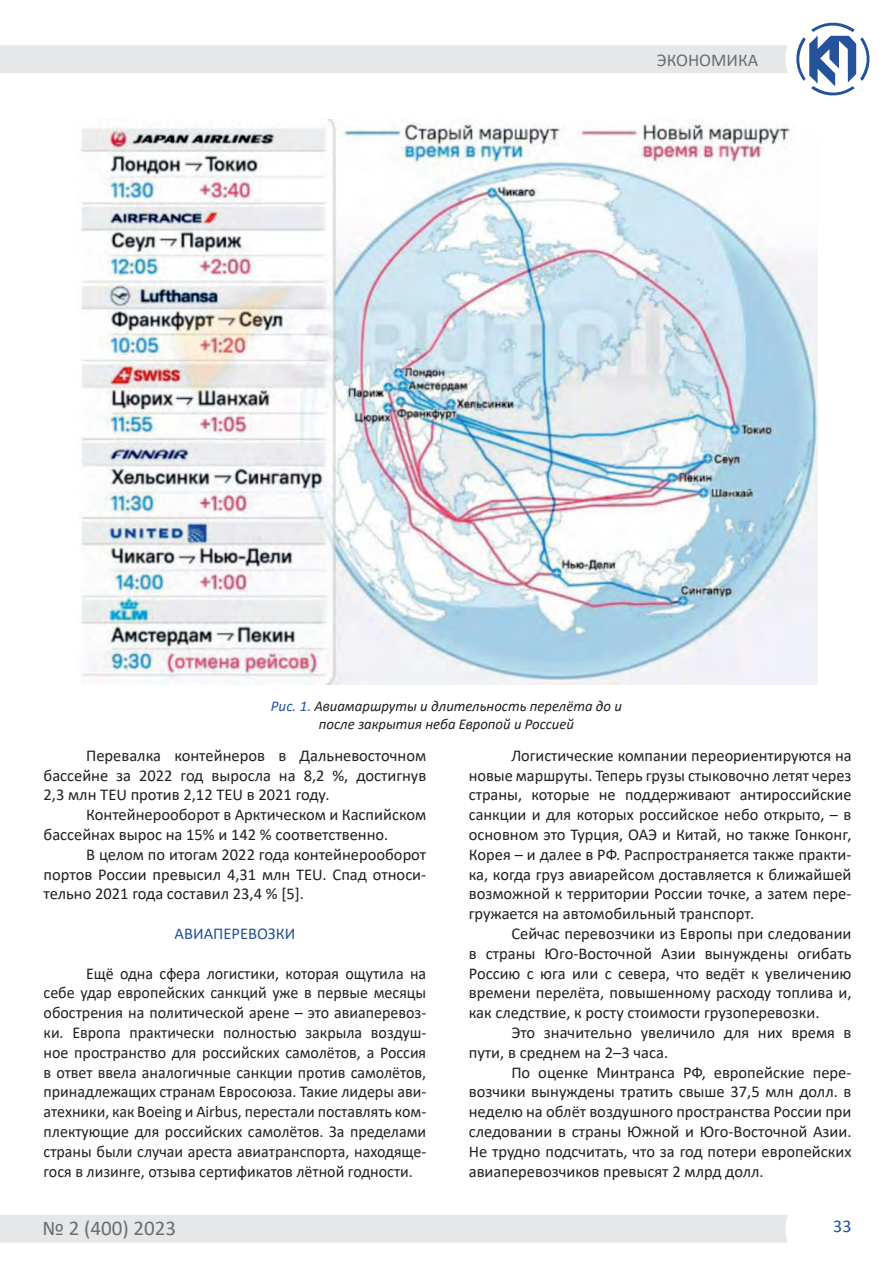
<style>
.page{position:relative;width:893px;height:1263px;background:#fff}
.page>*{position:absolute;margin:0;border:0;box-sizing:border-box;transform-origin:0 0}
.t1{font:21px "Calibri";color:#6c6d70}
.t2{font:18px "Calibri";color:#6c6d70}
.t3{font:18px "Calibri";color:#24529b}
.t4{font:16.5px/19.8px "Calibri";color:#231f20;text-align:justify}
.t5{font:16.5px "Calibri";color:#24529b}
.t6{font:italic 15px "Calibri";color:#231f20}
.s1{color:#24529b}
</style>
<div class="page">
<svg style="left:796px;top:22px;width:74px;height:74px"></svg>
<div style="left:0;top:45px;width:788px;height:28px;background:#e6e7e9"></div>
<div style="left:0;top:1215px;width:788px;height:28px;background:#e6e7e9"></div>
<img style="left:81px;top:119px;width:736px;height:566px">
<p class="t2" style="left:657px;top:48px;width:103px">ЭКОНОМИКА</p>
<p class="t6" style="left:271px;top:695px;width:353px"><span class="s1">Рис. 1.</span> Авиамаршруты и длительность перелёта до и</p>
<p class="t6" style="left:319px;top:713px;width:257px">после закрытия неба Европой и Россией</p>
<p class="t4" style="left:44px;top:745px;width:384px;text-indent:43px">Перевалка контейнеров в Дальневосточном бассейне за 2022 год выросла на 8,2 %, достигнув 2,3 млн TEU против 2,12 TEU в 2021 году.</p>
<p class="t4" style="left:44px;top:804px;width:384px;text-indent:43px">Контейнерооборот в Арктическом и Каспийском бассейнах вырос на 15% и 142 % соответственно.</p>
<p class="t4" style="left:44px;top:844px;width:384px;text-indent:43px">В целом по итогам 2022 года контейнерооборот портов России превысил 4,31 млн TEU. Спад относи&shy;тельно 2021 года составил 23,4 % [5].</p>
<p class="t5" style="left:175px;top:922px;width:122px">АВИАПЕРЕВОЗКИ</p>
<p class="t4" style="left:44px;top:963px;width:384px;text-indent:43px">Ещё одна сфера логистики, которая ощутила на себе удар европейских санкций уже в первые месяцы обострения на политической арене – это авиаперевоз&shy;ки. Европа практически полностью закрыла воздуш&shy;ное пространство для российских самолётов, а Россия в ответ ввела аналогичные санкции против самолётов, принадлежащих странам Евросоюза. Такие лидеры ави&shy;атехники, как Boeing и Airbus, перестали поставлять ком&shy;плектующие для российских самолётов. За пределами страны были случаи ареста авиатранспорта, находяще&shy;гося в лизинге, отзыва сертификатов лётной годности.</p>
<p class="t4" style="left:469px;top:745px;width:384px;text-indent:43px">Логистические компании переориентируются на новые маршруты. Теперь грузы стыковочно летят через страны, которые не поддерживают антироссийские санкции и для которых российское небо открыто, – в основном это Турция, ОАЭ и Китай, но также Гонконг, Корея – и далее в РФ. Распространяется также практи&shy;ка, когда груз авиарейсом доставляется к ближайшей возможной к территории России точке, а затем пере&shy;гружается на автомобильный транспорт.</p>
<p class="t4" style="left:469px;top:923px;width:384px;text-indent:43px">Сейчас перевозчики из Европы при следовании в страны Юго-Восточной Азии вынуждены огибать Россию с юга или с севера, что ведёт к увеличению времени перелёта, повышенному расходу топлива и, как следствие, к росту стоимости грузоперевозки.</p>
<p class="t4" style="left:469px;top:1022px;width:384px;text-indent:43px">Это значительно увеличило для них время в пути, в среднем на 2–3 часа.</p>
<p class="t4" style="left:469px;top:1062px;width:384px;text-indent:43px">По оценке Минтранса РФ, европейские пере&shy;возчики вынуждены тратить свыше 37,5 млн долл. в неделю на облёт воздушного пространства России при следовании в страны Южной и Юго-Восточной Азии.<br>Не трудно подсчитать, что за год потери европейских авиаперевозчиков превысят 2 млрд долл.</p>
<p class="t1" style="left:43px;top:1213px;width:135px">№ 2 (400) 2023</p>
<p class="t3" style="left:833px;top:1213px;width:20px">33</p>
</div>
